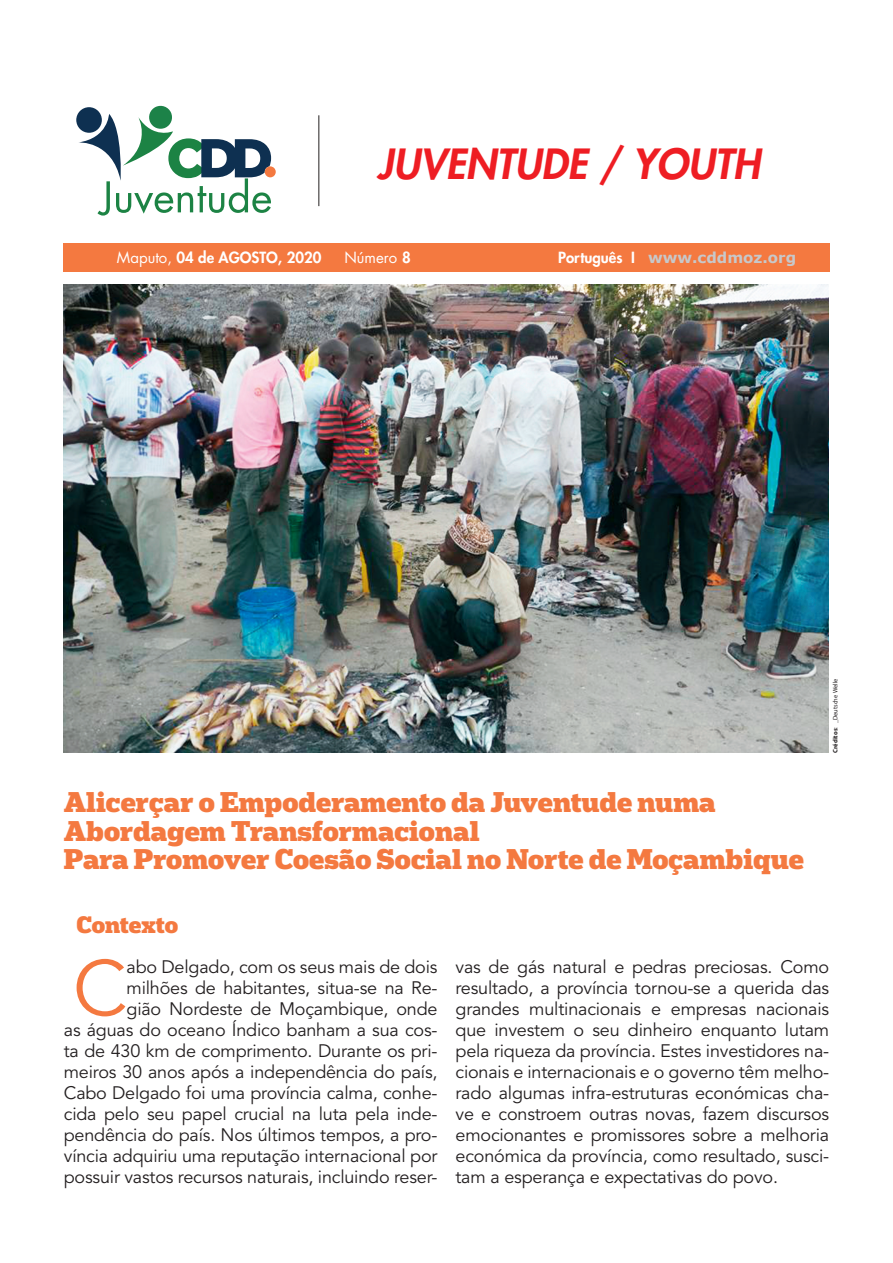
<style>
.page{position:relative;width:893px;height:1263px;background:#fff}
.page>*{position:absolute;margin:0;border:0;box-sizing:border-box;transform-origin:0 0}
.t1{font:77.25px "Avenir LT Std";color:#f47940}
.t2{font:italic 800 40.5px "Futura LT";color:#ee1d23}
.t3{font:900 27px/28.5px "Popular";color:#f47940}
.t4{font:900 22.5px "Popular";color:#f47940}
.t5{font:18px/21px "Avenir LT Std";letter-spacing:-.01em;color:#231f20;text-align:right}
.t6{font:700 15px "Verdana";color:#c7c8ca}
.t7{font:800 15px "Futura LT";color:#fff}
.t8{font:15px "Futura LT";color:#fff}
.t9{font:9px "Myriad Arabic";color:#231f20}
.s1{font-weight:400}
.s2{font-weight:800}
.s3{font-family:"Futura LT";font-weight:800;color:#fff}
.s4{font-weight:700}
</style>
<div class="page">
<div style="left:64px;top:243px;width:766px;height:28px;background:#f47940"></div>
<svg style="left:76px;top:107px;width:26px;height:26px"></svg>
<svg style="left:78px;top:105px;width:198px;height:111px"></svg>
<hr style="left:319px;top:115px;width:1px;height:91px;background:#231f20">
<img style="left:64px;top:285px;width:765px;height:468px">
<h2 class="t2" style="left:377px;top:139px;width:384px">JUVENTUDE / YOUTH</h2>
<p class="t7" style="left:117px;top:247px;width:206px"><span class="s1">Maputo,</span> 04 de AGOSTO, 2020</p>
<p class="t8" style="left:344px;top:248px;width:68px">Número <span class="s2">8</span></p>
<p class="t6" style="left:558px;top:247px;width:240px"><span class="s3">Português I</span> www.cddmoz.org</p>
<h3 class="t3" style="left:64px;top:787px;width:742px">Alicerçar o Empoderamento da Juventude numa<br>Abordagem Transformacional<br>Para Promover Coesão Social no Norte de Moçambique</h3>
<p class="t4" style="left:76px;top:910px;width:103px">Contexto</p>
<p class="t9" style="left:829px;top:753px;width:76px;rotate:-90deg"><span class="s4">Créditos</span>: _Deutsche Welle</p>
<h1 class="t1" style="left:73px;top:944px;width:56px">C</h1>
<p class="t5" style="left:64px;top:957px;width:375px">abo Delgado, com os seus mais de dois milhões de habitantes, situa-se na Re-<br>gião Nordeste de Moçambique, onde<br>as águas do oceano Índico banham a sua cos&shy;ta de 430 km de comprimento. Durante os pri&shy;meiros 30 anos após a independência do país, Cabo Delgado foi uma província calma, conhe&shy;cida pelo seu papel crucial na luta pela inde&shy;pendência do país. Nos últimos tempos, a pro&shy;víncia adquiriu uma reputação internacional por possuir vastos recursos naturais, incluindo reser-</p>
<p class="t5" style="left:455px;top:957px;width:375px;text-align:justify">vas de gás natural e pedras preciosas. Como resultado, a província tornou-se a querida das grandes multinacionais e empresas nacionais que investem o seu dinheiro enquanto lutam pela riqueza da província. Estes investidores na&shy;cionais e internacionais e o governo têm melho&shy;rado algumas infra-estruturas económicas cha&shy;ve e constroem outras novas, fazem discursos emocionantes e promissores sobre a melhoria económica da província, como resultado, susci&shy;tam a esperança e expectativas do povo.</p>
</div>
